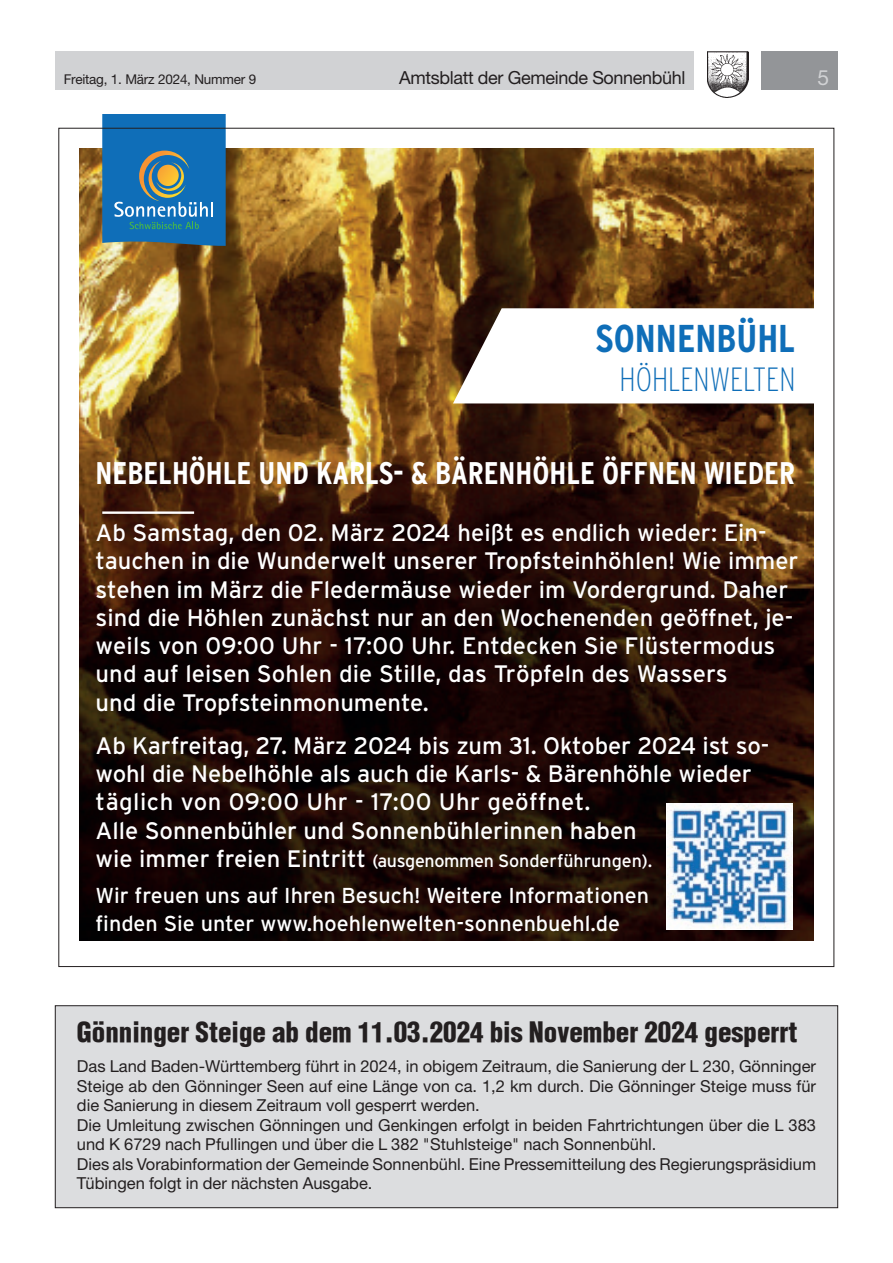
<style>
.page{position:relative;width:893px;height:1263px;background:#fff}
.page>*{position:absolute;margin:0;border:0;box-sizing:border-box;transform-origin:0 0}
.t1{font:700 38.7px "Interstate Condensed";color:#0f6eb8}
.t2{font:200 33.6px "Interstate Condensed";color:#0f6eb8}
.t3{font:700 31.2px "Interstate Condensed";color:#fff}
.t4{font:900 condensed 27px "Helvetica";color:#231f20}
.t5{font:23.85px/28.2px "Interstate";color:#fff}
.t6{font:21.6px/28.3px "Interstate";color:#fff}
.t7{font:21px "Helvetica Neue LT Std";color:#d1d2d4}
.t8{font:18px "Helvetica Neue LT Std";letter-spacing:-.02em;color:#231f20}
.t9{font:17.85px "Interstate";color:#fff}
.t10{font:16.5px/19.5px "Helvetica Neue LT Std";color:#231f20}
.t11{font:13.5px "Helvetica Neue LT Std";letter-spacing:-.015em;color:#231f20}
.s1{font-size:23.85px}
</style>
<div class="page">
<div style="left:55px;top:51px;width:639px;height:38px;background:#d1d2d4"></div>
<div style="left:761px;top:51px;width:77px;height:38px;background:#939598"></div>
<img style="left:707px;top:51px;width:41px;height:47px">
<img style="left:79px;top:148px;width:734px;height:792px">
<hr style="left:102px;top:511px;width:92px;height:3px;background:#fff">
<img style="left:666px;top:803px;width:126px;height:126px">
<svg style="left:102px;top:115px;width:124px;height:131px;background:#2977ab"></svg>
<svg style="left:453px;top:308px;width:382px;height:95px"></svg>
<div style="left:55px;top:1006px;width:783px;height:202px;background:#dcdddf"></div>
<div style="left:55px;top:1005px;width:783px;height:203px;border:1px solid #231f20"></div>
<p class="t11" style="left:64px;top:71px;width:194px">Freitag, 1. März 2024, Nummer 9</p>
<p class="t8" style="left:399px;top:67px;width:288px">Amtsblatt der Gemeinde Sonnenbühl</p>
<p class="t7" style="left:817px;top:65px;width:13px">5</p>
<h1 class="t1" style="left:596px;top:317px;width:201px">SONNENBÜHL</h1>
<h2 class="t2" style="left:620px;top:360px;width:177px">HÖHLENWELTEN</h2>
<h3 class="t3" style="left:96px;top:455px;width:701px">NEBELHÖHLE UND KARLS- &amp; BÄRENHÖHLE ÖFFNEN WIEDER</h3>
<p class="t5" style="left:96px;top:518px;width:704px">Ab Samstag, den 02. März 2024 heißt es endlich wieder: Ein&shy;tauchen in die Wunderwelt unserer Tropfsteinhöhlen! Wie immer stehen im März die Fledermäuse wieder im Vordergrund. Daher sind die Höhlen zunächst nur an den Wochenenden geöffnet, je&shy;weils von 09:00 Uhr - 17:00 Uhr. Entdecken Sie Flüstermodus und auf leisen Sohlen die Stille, das Tröpfeln des Wassers<br>und die Tropfsteinmonumente.</p>
<p class="t5" style="left:96px;top:731px;width:675px">Ab Karfreitag, 27. März 2024 bis zum 31. Oktober 2024 ist so&shy;wohl die Nebelhöhle als auch die Karls- &amp; Bärenhöhle wieder täglich von 09:00 Uhr - 17:00 Uhr geöffnet.<br>Alle Sonnenbühler und Sonnenbühlerinnen haben</p>
<p class="t9" style="left:96px;top:851px;width:558px"><span class="s1">wie immer freien Eintritt</span> (ausgenommen Sonderführungen).</p>
<p class="t6" style="left:96px;top:881px;width:555px">Wir freuen uns auf Ihren Besuch! Weitere Informationen finden Sie unter www.hoehlenwelten-sonnenbuehl.de</p>
<p class="t4" style="left:77px;top:1015px;width:722px">Gönninger Steige ab dem 11.03.2024 bis November 2024 gesperrt</p>
<p class="t10" style="left:77px;top:1056px;width:741px">Das Land Baden-Württemberg führt in 2024, in obigem Zeitraum, die Sanierung der L 230, Gönninger Steige ab den Gönninger Seen auf eine Länge von ca. 1,2 km durch. Die Gönninger Steige muss für die Sanierung in diesem Zeitraum voll gesperrt werden.<br>Die Umleitung zwischen Gönningen und Genkingen erfolgt in beiden Fahrtrichtungen über die L 383 und K 6729 nach Pfullingen und über die L 382 "Stuhlsteige" nach Sonnenbühl.<br>Dies als Vorabinformation der Gemeinde Sonnenbühl. Eine Pressemitteilung des Regierungspräsidium Tübingen folgt in der nächsten Ausgabe.</p>
</div>
